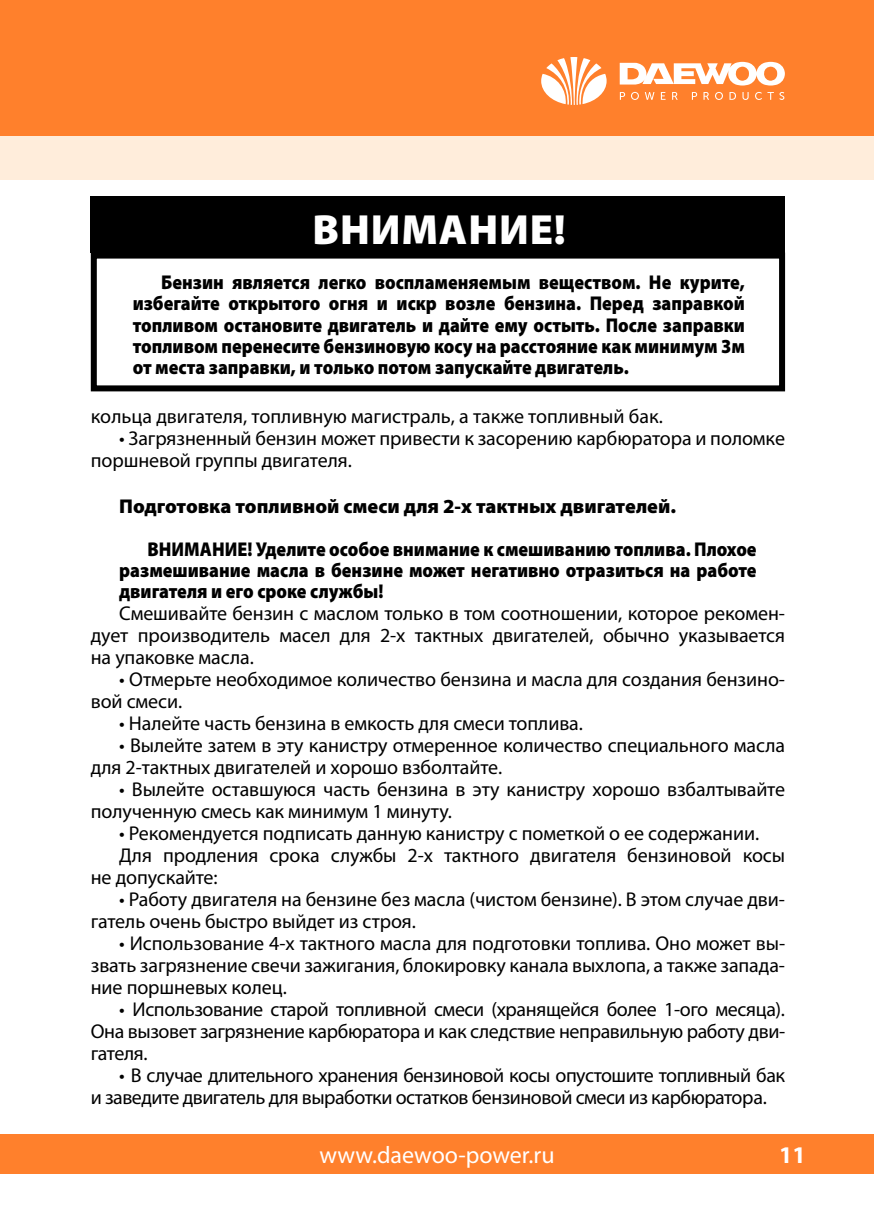
<style>
.page{position:relative;width:874px;height:1225px;background:#fff}
.page>*{position:absolute;margin:0;border:0;box-sizing:border-box;transform-origin:0 0}
.t1{font:900 42.4px "Myriad Pro";letter-spacing:.02em;color:#fff}
.t2{font:24px "Myriad Pro";color:#fff}
.t3{font:700 24px "Myriad Pro";color:#fff}
.t4{font:20px/22px "Myriad Pro";letter-spacing:-.005em;color:#000}
.t5{font:900 20px/21.2px "Myriad Pro";color:#000;scale:.9 1}
.t6{font:20px/22px "Myriad Pro";letter-spacing:-.025em;color:#000}
.t7{font:900 20px/42.4px "Myriad Pro";color:#000}
</style>
<div class="page">
<div style="left:0;top:0;width:873px;height:136px;background:#ff802c"></div>
<svg style="left:541px;top:57px;width:65px;height:48px"></svg>
<svg style="left:619px;top:62px;width:165px;height:24px"></svg>
<svg style="left:619px;top:92px;width:5px;height:8px"></svg>
<svg style="left:631px;top:92px;width:7px;height:8px"></svg>
<svg style="left:644px;top:92px;width:10px;height:8px"></svg>
<svg style="left:660px;top:92px;width:5px;height:8px"></svg>
<svg style="left:672px;top:92px;width:5px;height:8px"></svg>
<svg style="left:691px;top:92px;width:5px;height:8px"></svg>
<svg style="left:703px;top:92px;width:5px;height:8px"></svg>
<svg style="left:715px;top:92px;width:7px;height:8px"></svg>
<svg style="left:729px;top:92px;width:6px;height:8px"></svg>
<svg style="left:742px;top:92px;width:6px;height:8px"></svg>
<svg style="left:755px;top:92px;width:6px;height:8px"></svg>
<svg style="left:767px;top:92px;width:6px;height:8px"></svg>
<svg style="left:779px;top:92px;width:5px;height:8px"></svg>
<div style="left:0;top:1134px;width:873px;height:40px;background:#ff802c"></div>
<div style="left:0;top:136px;width:17px;height:44px;background:#ffeddb"></div>
<div style="left:17px;top:136px;width:856px;height:44px;background:#ffeddb"></div>
<div style="left:91px;top:252px;width:693px;height:139px;border:6px solid #000"></div>
<div style="left:91px;top:197px;width:693px;height:56px;background:#000"></div>
<h1 class="t1" style="left:312px;top:209px;width:255px">ВНИМАНИЕ!</h1>
<p class="t5" style="left:133px;top:272px;width:681px;text-align:justify;text-indent:28px">Бензин является легко воспламеняемым веществом. Не курите, избегайте открытого огня и искр возле бензина. Перед заправкой топливом остановите двигатель и дайте ему остыть. После заправки топливом перенесите бензиновую косу на расстояние как минимум 3м от места заправки, и только потом запускайте двигатель.</p>
<p class="t4" style="left:91px;top:407px;width:573px">кольца двигателя, топливную магистраль, а также топливный бак.</p>
<p class="t4" style="left:91px;top:429px;width:695px;text-indent:28px">• Загрязненный бензин может привести к засорению карбюратора и поломке поршневой группы двигателя.</p>
<p class="t7" style="left:147px;top:486px;width:610px;text-indent:-28px">Подготовка топливной смеси для 2-х тактных двигателей.<br>ВНИМАНИЕ! Уделите особое внимание к смешиванию топлива. Плохое</p>
<p class="t5" style="left:119px;top:560px;width:709px">размешивание масла в бензине может негативно отразиться на работе двигателя и его сроке службы!</p>
<p class="t4" style="left:91px;top:604px;width:695px;text-align:justify;text-indent:28px">Смешивайте бензин с маслом только в том соотношении, которое рекомен&shy;дует производитель масел для 2-х тактных двигателей, обычно указывается на упаковке масла.</p>
<p class="t4" style="left:91px;top:670px;width:695px;text-indent:28px">• Отмерьте необходимое количество бензина и масла для создания бензино&shy;вой смеси.</p>
<p class="t4" style="left:119px;top:714px;width:465px">• Налейте часть бензина в емкость для смеси топлива.</p>
<p class="t4" style="left:91px;top:736px;width:695px;text-indent:28px">• Вылейте затем в эту канистру отмеренное количество специального масла для 2-тактных двигателей и хорошо взболтайте.</p>
<p class="t4" style="left:91px;top:780px;width:695px;text-indent:28px">• Вылейте оставшуюся часть бензина в эту канистру хорошо взбалтывайте полученную смесь как минимум 1 минуту.</p>
<p class="t4" style="left:119px;top:824px;width:641px">• Рекомендуется подписать данную канистру с пометкой о ее содержании.</p>
<p class="t4" style="left:119px;top:846px;width:667px">Для продления срока службы 2-х тактного двигателя бензиновой косы</p>
<p class="t4" style="left:91px;top:868px;width:128px">не допускайте:</p>
<p class="t4" style="left:91px;top:890px;width:695px;text-indent:28px">• Работу двигателя на бензине без масла (чистом бензине). В этом случае дви&shy;гатель очень быстро выйдет из строя.</p>
<p class="t4" style="left:91px;top:934px;width:695px;text-align:justify;text-indent:28px">• Использование 4-х тактного масла для подготовки топлива. Оно может вы&shy;звать загрязнение свечи зажигания, блокировку канала выхлопа, а также запада&shy;ние поршневых колец.</p>
<p class="t4" style="left:91px;top:1000px;width:695px;text-align:justify;text-indent:28px">• Использование старой топливной смеси (хранящейся более 1-ого месяца).<br>Она вызовет загрязнение карбюратора и как следствие неправильную работу дви&shy;гателя.</p>
<p class="t6" style="left:91px;top:1066px;width:695px;text-indent:28px">• В случае длительного хранения бензиновой косы опустошите топливный бак и заведите двигатель для выработки остатков бензиновой смеси из карбюратора.</p>
<p class="t2" style="left:319px;top:1146px;width:236px">www.daewoo-power.ru</p>
<p class="t3" style="left:778px;top:1146px;width:28px">11</p>
</div>
